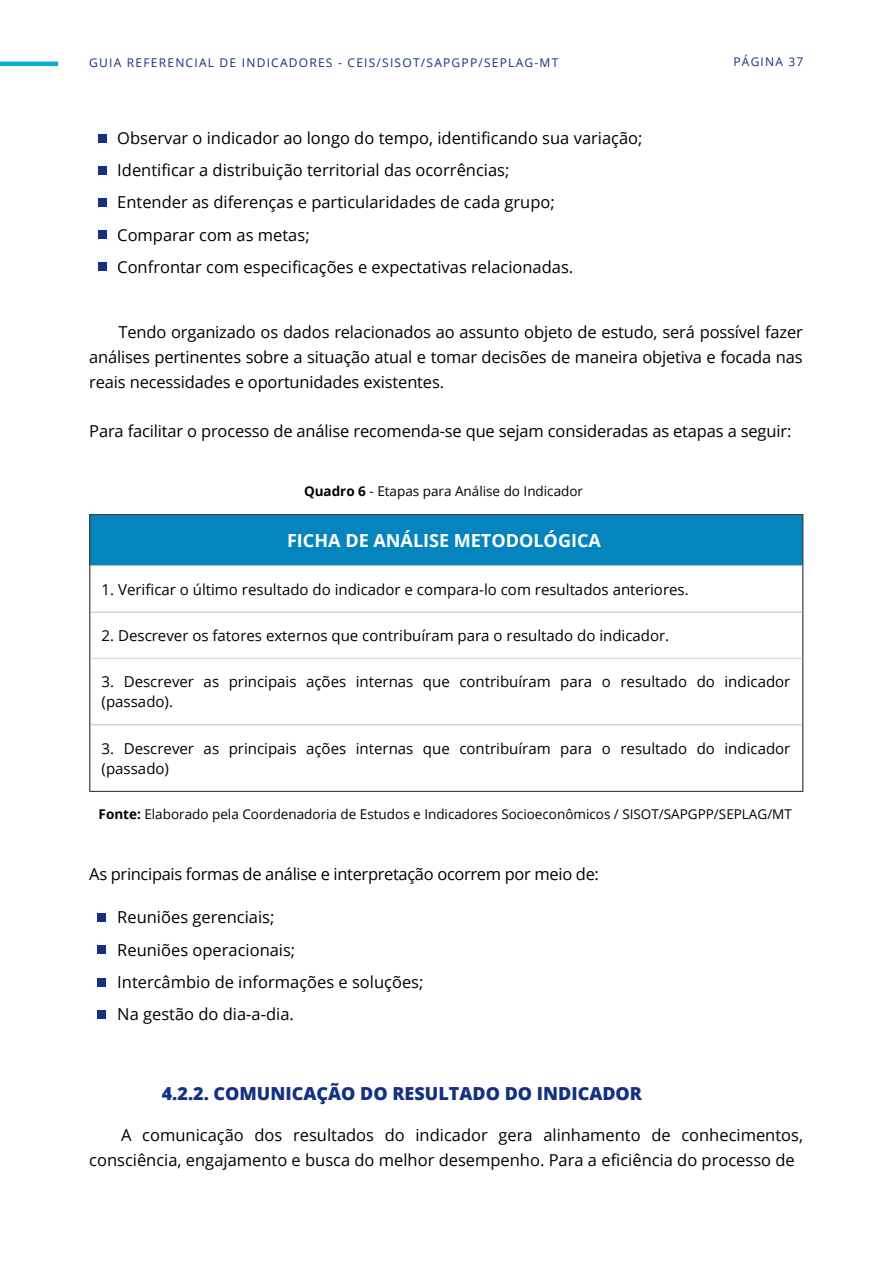
<style>
.page{position:relative;width:893px;height:1264px;background:#fff}
.page>*{position:absolute;margin:0;border:0;box-sizing:border-box;transform-origin:0 0}
.t1{font:800 18px "Open Sans";color:#163081}
.t2{font:700 18px "Open Sans";color:#fff}
.t3{font:16.5px/32.1px "Open Sans";color:#000}
.t4{font:16.5px "Open Sans";letter-spacing:-.02em;color:#000}
.t5{font:15px/20.2px "Open Sans";color:#000}
.t6{font:13.5px "Open Sans";color:#000}
.t7{font:12px "Open Sans";letter-spacing:.1em;color:#163081}
.s1{font-weight:700}
.s2{font-family:"Noto Sans"}
</style>
<div class="page">
<hr style="left:0;top:62px;width:58px;height:4px;background:#07b0d1">
<div style="left:98px;top:134px;width:8px;height:8px;background:#163081"></div>
<div style="left:98px;top:166px;width:8px;height:8px;background:#163081"></div>
<div style="left:98px;top:198px;width:8px;height:9px;background:#163081"></div>
<div style="left:98px;top:231px;width:8px;height:8px;background:#163081"></div>
<div style="left:98px;top:263px;width:8px;height:8px;background:#163081"></div>
<div style="left:89px;top:514px;width:714px;height:52px;background:#0485bd"></div>
<svg style="left:90px;top:566px;width:712px;height:224px"></svg>
<hr style="left:89px;top:515px;width:1px;height:275px;background:#403f3f">
<hr style="left:802px;top:515px;width:1px;height:275px;background:#403f3f">
<hr style="left:89px;top:514px;width:714px;height:1px;background:#403f3f">
<hr style="left:89px;top:790px;width:714px;height:2px;background:#403f3f">
<hr style="left:90px;top:565px;width:712px;height:1px;background:#d9d9d9">
<hr style="left:90px;top:611px;width:712px;height:1px;background:#d9d9d9">
<hr style="left:90px;top:658px;width:712px;height:1px;background:#d9d9d9">
<hr style="left:90px;top:724px;width:712px;height:1px;background:#d9d9d9">
<div style="left:98px;top:913px;width:8px;height:8px;background:#163081"></div>
<div style="left:98px;top:945px;width:8px;height:8px;background:#163081"></div>
<div style="left:98px;top:977px;width:8px;height:9px;background:#163081"></div>
<div style="left:98px;top:1009px;width:8px;height:9px;background:#163081"></div>
<p class="t7" style="left:89px;top:55px;width:470px">GUIA REFERENCIAL DE INDICADORES - CEIS/SISOT/SAPGPP/SEPLAG-MT</p>
<p class="t7" style="left:733px;top:53px;width:71px">PÁGINA 37</p>
<p class="t3" style="left:117px;top:122px;width:526px">Observar o indicador ao longo do tempo, identificando sua variação; Identificar a distribuição territorial das ocorrências;<br>Entender as diferenças e particularidades de cada grupo;<br>Comparar com as metas;<br>Confrontar com especificações e expectativas relacionadas.</p>
<p class="t3" style="left:89px;top:319px;width:715px;line-height:24.8px;text-align:justify;text-indent:29px">Tendo organizado os dados relacionados ao assunto objeto de estudo, será possível fazer análises pertinentes sobre a situação atual e tomar decisões de maneira objetiva e focada nas reais necessidades e oportunidades existentes.</p>
<p class="t3" style="left:89px;top:415px;width:703px">Para facilitar o processo de análise recomenda-se que sejam consideradas as etapas a seguir:</p>
<p class="t6" style="left:304px;top:481px;width:280px"><span class="s1">Quadro 6</span> - Etapas para Análise do Indicador</p>
<p class="t2" style="left:287px;top:527px;width:315px">FICHA DE ANÁLISE METODOLÓGICA</p>
<p class="t5" style="left:102px;top:578px;width:588px">1. Verificar o último resultado do indicador e compara-lo com resultados anteriores.</p>
<p class="t5" style="left:102px;top:625px;width:569px">2. Descrever os fatores externos que contribuíram para o resultado do indicador.</p>
<p class="t5" style="left:102px;top:671px;width:690px">3. Descrever as principais ações internas que contribuíram para o resultado do indicador (passado).</p>
<p class="t5" style="left:102px;top:737px;width:690px">3. Descrever as principais ações internas que contribuíram para o resultado do indicador (passado)</p>
<p class="t6" style="left:99px;top:804px;width:694px"><span class="s1">Fonte:</span> Elaborado pela Coordenadoria de Estudos e Indicadores Socioeconômicos / SISOT/SAPGPP/SEPLAG/MT</p>
<p class="t4" style="left:89px;top:862px;width:511px">As principais formas de análise e interpretação ocorrem por meio de:</p>
<p class="t3" style="left:117px;top:901px;width:308px">Reuniões gerenciais;<br>Reuniões operacionais;<br>Intercâmbio de informações e soluções;<br>Na gestão do dia<span class="s2">‐</span>a<span class="s2">‐</span>dia.</p>
<p class="t1" style="left:162px;top:1080px;width:482px">4.2.2. COMUNICAÇÃO DO RESULTADO DO INDICADOR</p>
<p class="t3" style="left:89px;top:1122px;width:715px;line-height:24.8px;text-indent:32px">A comunicação dos resultados do indicador gera alinhamento de conhecimentos, consciência, engajamento e busca do melhor desempenho. Para a eficiência do processo de</p>
</div>
